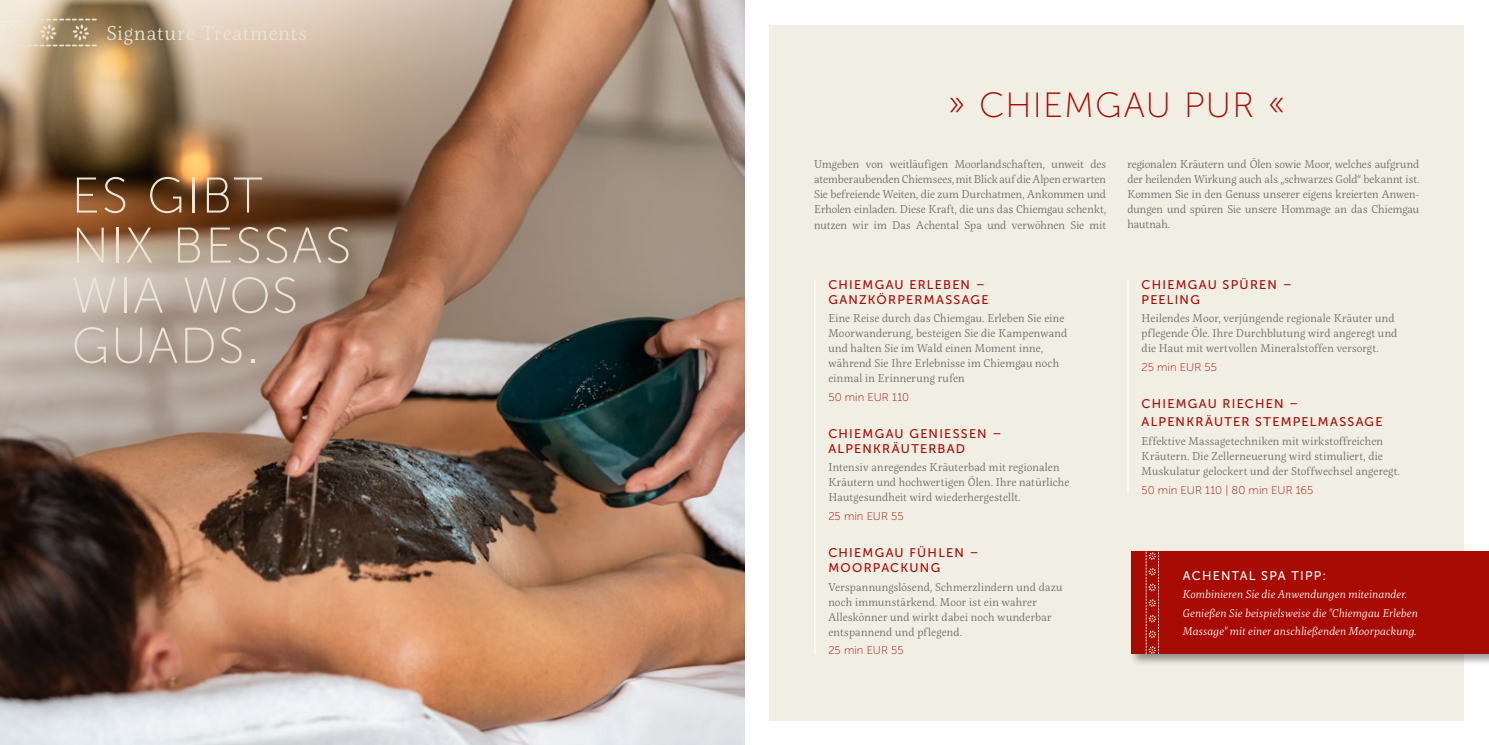
<style>
.page{position:relative;width:1489px;height:745px;background:#fff}
.page>*{position:absolute;margin:0;border:0;box-sizing:border-box;transform-origin:0 0}
.t1{font:50px/50px "Museo Sans 100";letter-spacing:.03em;color:#eae5d5}
.t2{font:35px "Museo Sans 100";letter-spacing:.035em;color:#a80b03}
.t3{font:300 20px "Servus Slab";letter-spacing:.04em;color:#eae5d5}
.t4{font:12.5px/15px "Museo Sans 500";letter-spacing:.1em;color:#a80b03}
.t5{font:12.5px "Museo Sans 500";letter-spacing:.1em;color:#fff}
.t6{font:300 11.25px/15px "Servus Slab";letter-spacing:.02em;color:#6a6a69}
.t7{font:italic 300 11.25px/18.5px "Servus Slab";letter-spacing:.005em;color:#fff}
.t8{font:11.25px "Museo Sans 100";letter-spacing:.005em;color:#a80b03}
</style>
<div class="page">
<img style="left:0;top:0;width:744px;height:744px">
<div style="left:769px;top:25px;width:694px;height:694px;background:#f1eee4"></div>
<div style="left:1129px;top:549px;width:359px;height:116px;background:#000;opacity:.4"></div>
<div style="left:1131px;top:551px;width:357px;height:103px;background:#a80b03"></div>
<svg style="left:1145px;top:551px;width:12px;height:103px"></svg>
<svg style="left:0;top:18px;width:97px;height:29px;background:#cab89d"></svg>
<hr style="left:1127px;top:279px;width:1px;height:214px;background:#fff">
<hr style="left:814px;top:279px;width:1px;height:375px;background:#fff">
<h3 class="t3" style="left:106px;top:20px;width:202px">Signature Treatments</h3>
<h1 class="t1" style="left:71px;top:171px;width:281px">ES GIBT<br>NIX BESSAS<br>WIA WOS<br>GUADS.</h1>
<h2 class="t2" style="left:947px;top:86px;width:340px">» CHIEMGAU PUR «</h2>
<p class="t6" style="left:814px;top:157px;width:293px;text-align:justify">Umgeben von weitläufigen Moorlandschaften, unweit des atemberaubenden Chiemsees, mit Blick auf die Alpen erwarten Sie befreiende Weiten, die zum Durchatmen, Ankommen und Erholen einladen. Diese Kraft, die uns das Chiemgau schenkt, nutzen wir im Das Achental Spa und verwöhnen Sie mit</p>
<p class="t6" style="left:1127px;top:157px;width:293px;text-align:justify">regionalen Kräutern und Ölen sowie Moor, welches aufgrund der heilenden Wirkung auch als „schwarzes Gold“ bekannt ist.<br>Kommen Sie in den Genuss unserer eigens kreierten Anwen&shy;dungen und spüren Sie unsere Hommage an das Chiemgau hautnah.</p>
<p class="t4" style="left:828px;top:276px;width:162px">CHIEMGAU ERLEBEN –<br>GANZKÖRPERMASSAGE</p>
<p class="t6" style="left:828px;top:310px;width:240px">Eine Reise durch das Chiemgau. Erleben Sie eine Moorwanderung, besteigen Sie die Kampenwand und halten Sie im Wald einen Moment inne, während Sie Ihre Erlebnisse im Chiemgau noch einmal in Erinnerung rufen</p>
<p class="t8" style="left:828px;top:390px;width:82px">50 min EUR 110</p>
<p class="t4" style="left:828px;top:426px;width:175px">CHIEMGAU GENIESSEN –<br>ALPENKRÄUTERBAD</p>
<p class="t6" style="left:828px;top:459px;width:242px">Intensiv anregendes Kräuterbad mit regionalen<br>Kräutern und hochwertigen Ölen. Ihre natürliche<br>Hautgesundheit wird wiederhergestellt.</p>
<p class="t8" style="left:828px;top:510px;width:77px">25 min EUR 55</p>
<p class="t4" style="left:828px;top:545px;width:152px">CHIEMGAU FÜHLEN –<br>MOORPACKUNG</p>
<p class="t6" style="left:828px;top:579px;width:235px">Verspannungslösend, Schmerzlindern und dazu noch immunstärkend. Moor ist ein wahrer Alleskönner und wirkt dabei noch wunderbar entspannend und pflegend.</p>
<p class="t8" style="left:828px;top:644px;width:77px">25 min EUR 55</p>
<p class="t4" style="left:1141px;top:276px;width:152px">CHIEMGAU SPÜREN –<br>PEELING</p>
<p class="t6" style="left:1141px;top:310px;width:257px">Heilendes Moor, verjüngende regionale Kräuter und pflegende Öle. Ihre Durchblutung wird angeregt und die Haut mit wertvollen Mineralstoffen versorgt.</p>
<p class="t8" style="left:1141px;top:360px;width:77px">25 min EUR 55</p>
<p class="t4" style="left:1141px;top:394px;width:243px;line-height:18.5px">CHIEMGAU RIECHEN –<br>ALPENKRÄUTER STEMPELMASSAGE</p>
<p class="t6" style="left:1141px;top:433px;width:260px">Effektive Massagetechniken mit wirkstoffreichen<br>Kräutern. Die Zellerneuerung wird stimuliert, die<br>Muskulatur gelockert und der Stoffwechsel angeregt.</p>
<p class="t8" style="left:1141px;top:483px;width:173px">50 min EUR 110 | 80 min EUR 165</p>
<p class="t5" style="left:1182px;top:568px;width:145px">ACHENTAL SPA TIPP:</p>
<p class="t7" style="left:1182px;top:584px;width:236px">Kombinieren Sie die Anwendungen miteinander.<br>Genießen Sie beispielsweise die "Chiemgau Erleben<br>Massage" mit einer anschließenden Moorpackung.</p>
</div>
